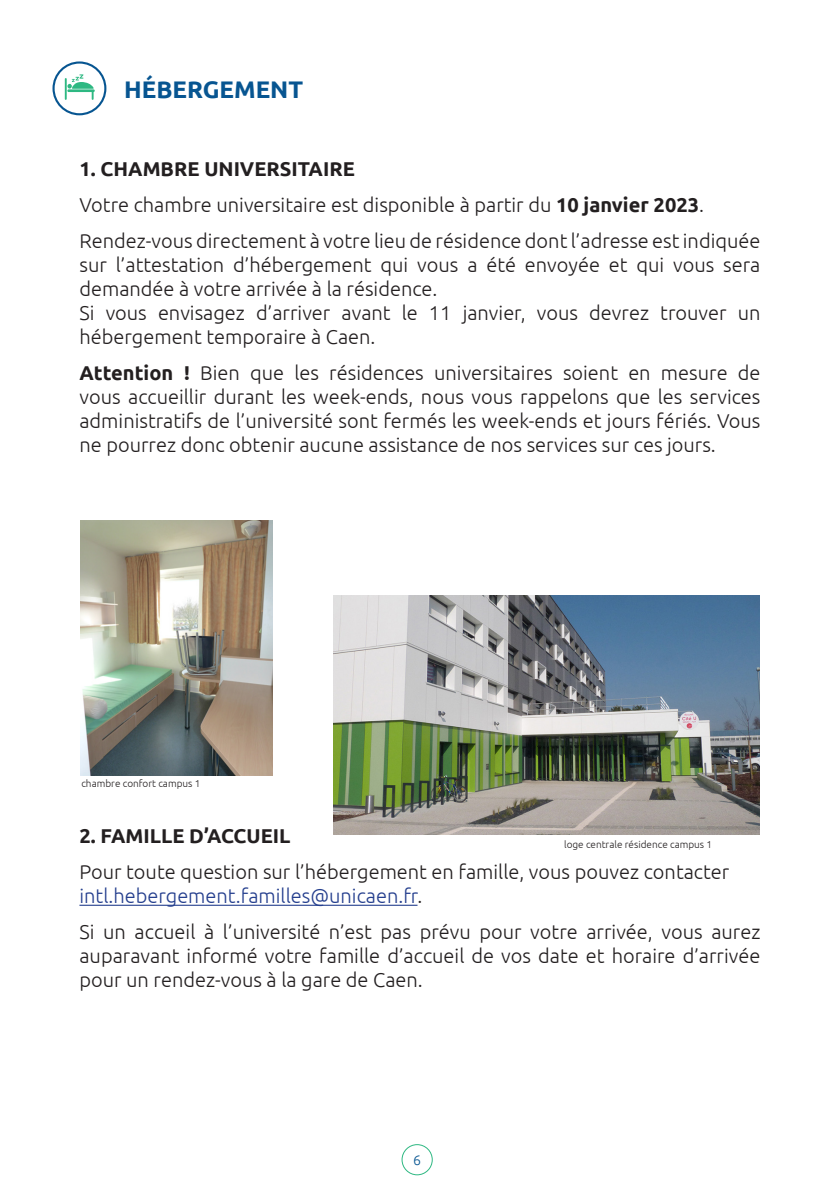
<style>
.page{position:relative;width:840px;height:1191px;background:#fff}
.page>*{position:absolute;margin:0;border:0;box-sizing:border-box;transform-origin:0 0}
.t1{font:700 24px "Ubuntu";color:#075591}
.t2{font:300 20px/24px "Ubuntu";color:#231f20;text-align:justify}
.t3{font:700 20px "Ubuntu";color:#231f20}
.t4{font:300 20px "Ubuntu";color:#253f8e}
.t5{font:300 14px "Ubuntu";color:#075591}
.t6{font:300 10px "Ubuntu";color:#231f20}
.s1{font-weight:700}
.s2{color:#231f20}
</style>
<div class="page">
<div style="left:401px;top:1144px;width:31px;height:31px;border:1px solid #2eb882;border-radius:50%"></div>
<div style="left:52px;top:61px;width:54px;height:54px;border:2px solid #075591;border-radius:50%"></div>
<hr style="left:79px;top:904px;width:338px;height:1px;background:#253f8e">
<svg style="left:65px;top:74px;width:30px;height:26px"></svg>
<img style="left:333px;top:595px;width:426px;height:239px">
<img style="left:81px;top:520px;width:191px;height:255px">
<p class="t1" style="left:124px;top:75px;width:180px">HÉBERGEMENT</p>
<p class="t3" style="left:79px;top:156px;width:277px">1. CHAMBRE UNIVERSITAIRE</p>
<p class="t2" style="left:79px;top:192px;width:625px">Votre chambre universitaire est disponible à partir du <span class="s1">10 janvier 2023</span>.</p>
<p class="t2" style="left:79px;top:228px;width:682px">Rendez-vous directement à votre lieu de résidence dont l’adresse est indiquée sur l’attestation d’hébergement qui vous a été envoyée et qui vous sera demandée à votre arrivée à la résidence.</p>
<p class="t2" style="left:79px;top:300px;width:682px">Si vous envisagez d’arriver avant le 11 janvier, vous devrez trouver un hébergement temporaire à Caen.</p>
<p class="t2" style="left:79px;top:360px;width:682px"><span class="s1">Attention !</span> Bien que les résidences universitaires soient en mesure de vous accueillir durant les week-ends, nous vous rappelons que les services administratifs de l’université sont fermés les week-ends et jours fériés. Vous ne pourrez donc obtenir aucune assistance de nos services sur ces jours.</p>
<p class="t6" style="left:81px;top:777px;width:120px">chambre confort campus 1</p>
<p class="t3" style="left:79px;top:824px;width:212px">2. FAMILLE D’ACCUEIL</p>
<p class="t2" style="left:79px;top:859px;width:651px">Pour toute question sur l’hébergement en famille, vous pouvez contacter</p>
<p class="t4" style="left:79px;top:884px;width:344px">intl.hebergement.familles@unicaen.fr<span class="s2">.</span></p>
<p class="t2" style="left:79px;top:919px;width:682px">Si un accueil à l’université n’est pas prévu pour votre arrivée, vous aurez auparavant informé votre famille d’accueil de vos date et horaire d’arrivée pour un rendez-vous à la gare de Caen.</p>
<p class="t6" style="left:563px;top:838px;width:149px">loge centrale résidence campus 1</p>
<p class="t5" style="left:413px;top:1151px;width:9px">6</p>
</div>
